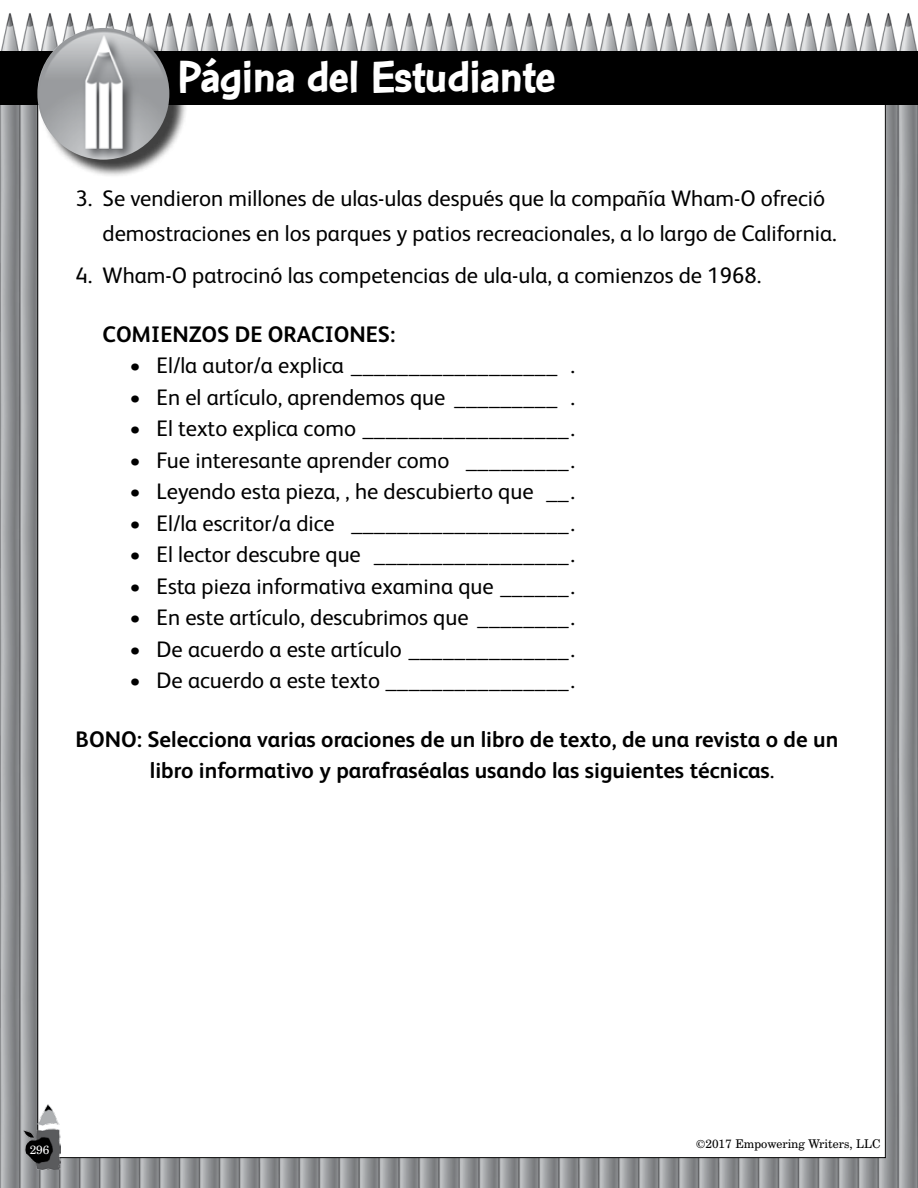
<style>
.page{position:relative;width:918px;height:1188px;background:#fff}
.page>*{position:absolute;margin:0;border:0;box-sizing:border-box;transform-origin:0 0}
.t1{font:700 48px "Con Brush";letter-spacing:-.02em;color:#fff}
.t2{font:22.5px/34.5px "FS Albert";color:#000}
.t3{font:700 22.5px/31.5px "FS Albert";color:#000;text-align:center}
.t4{font:12px "Century Schoolbook BT";color:#000}
.t5{font:12px "Century Schoolbook BT";color:#fff}
.s1{font-weight:400}
</style>
<div class="page">
<img style="left:0;top:13px;width:918px;height:1175px">
<div style="left:38px;top:68px;width:847px;height:1090px;background:#fff"></div>
<div style="left:0;top:51px;width:918px;height:54px;background:#000"></div>
<div style="left:40px;top:30px;width:148px;height:148px;background:#000;opacity:.75"></div>
<img style="left:37px;top:28px;width:132px;height:132px;border-radius:66px">
<img style="left:24px;top:1104px;width:37px;height:66px">
<h1 class="t1" style="left:177px;top:48px;width:380px">Página del Estudiante</h1>
<p class="t2" style="left:103px;top:180px;width:736px;text-indent:-27px">3. Se vendieron millones de ulas-ulas después que la compañía Wham-O ofreció demostraciones en los parques y patios recreacionales, a lo largo de California.</p>
<p class="t2" style="left:76px;top:257px;width:687px">4. Wham-O patrocinó las competencias de ula-ula, a comienzos de 1968.</p>
<p class="t3" style="left:103px;top:317px;width:294px">COMIENZOS DE ORACIONES:</p>
<p class="t2" style="left:130px;top:347px;width:447px">• El/la autor/a explica __________________ .</p>
<p class="t2" style="left:130px;top:379px;width:447px">• En el artículo, aprendemos que _________ .</p>
<p class="t2" style="left:130px;top:410px;width:447px">• El texto explica como __________________.</p>
<p class="t2" style="left:130px;top:442px;width:447px">• Fue interesante aprender como _________.</p>
<p class="t2" style="left:130px;top:473px;width:447px">• Leyendo esta pieza, , he descubierto que __.</p>
<p class="t2" style="left:130px;top:505px;width:447px">• El/la escritor/a dice ___________________.</p>
<p class="t2" style="left:130px;top:536px;width:447px">• El lector descubre que _________________.</p>
<p class="t2" style="left:130px;top:568px;width:447px">• Esta pieza informativa examina que ______.</p>
<p class="t2" style="left:130px;top:599px;width:447px">• En este artículo, descubrimos que ________.</p>
<p class="t2" style="left:130px;top:631px;width:447px">• De acuerdo a este artículo ______________.</p>
<p class="t2" style="left:130px;top:662px;width:447px">• De acuerdo a este texto ________________.</p>
<p class="t3" style="left:76px;top:722px;width:764px">BONO: Selecciona varias oraciones de un libro de texto, de una revista o de un libro informativo y parafraséalas usando las siguientes técnicas<span class="s1">.</span></p>
<p class="t5" style="left:30px;top:1142px;width:21px">296</p>
<p class="t4" style="left:696px;top:1136px;width:186px">©2017 Empowering Writers, LLC</p>
</div>
